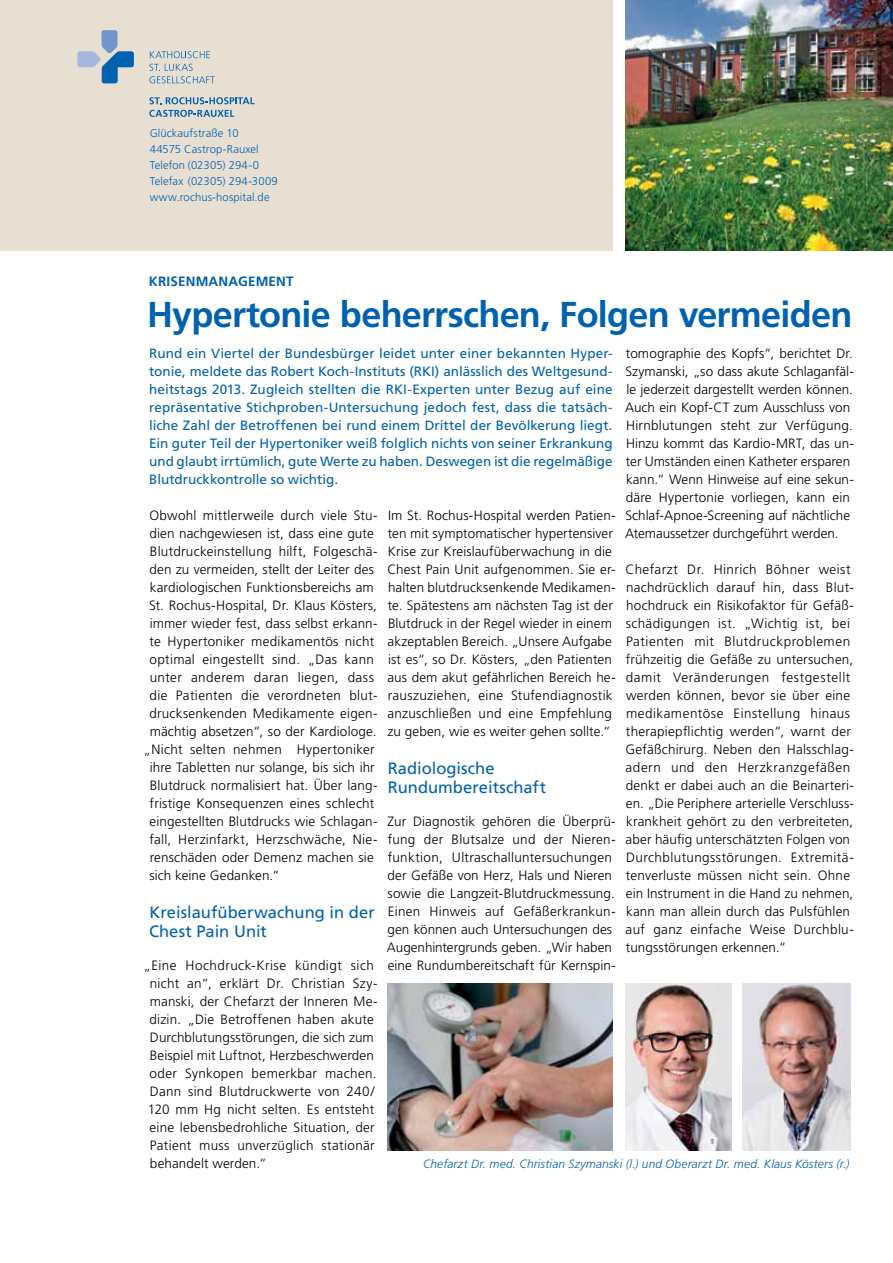
<style>
.page{position:relative;width:893px;height:1263px;background:#fff}
.page>*{position:absolute;margin:0;border:0;box-sizing:border-box;transform-origin:0 0}
.t1{font:700 36px "Frutiger LT Std";letter-spacing:-.02em;color:#0061af}
.t2{font:16.5px/19.5px "Frutiger LT Std";letter-spacing:.005em;color:#0061af}
.t3{font:300 13.5px/18px "Frutiger LT Std";letter-spacing:.015em;color:#000}
.t4{font:13.5px/18px "Frutiger LT Std";color:#0061af;text-align:justify}
.t5{font:700 13.5px "Frutiger LT Std";letter-spacing:.015em;color:#0061af}
.t6{font:italic 300 12px "Frutiger LT Std";letter-spacing:.01em;color:#0061af}
.t7{font:300 11.25px/15.8px "Frutiger LT Std";letter-spacing:.01em;color:#0061af}
</style>
<div class="page">
<div style="left:0;top:0;width:612px;height:250px;background:#e7dfd2"></div>
<img style="left:625px;top:0;width:268px;height:250px">
<svg style="left:77px;top:30px;width:57px;height:53px"></svg>
<svg style="left:150px;top:51px;width:60px;height:7px"></svg>
<svg style="left:149px;top:64px;width:66px;height:19px"></svg>
<svg style="left:149px;top:97px;width:106px;height:7px"></svg>
<svg style="left:149px;top:110px;width:85px;height:7px"></svg>
<img style="left:387px;top:983px;width:226px;height:167px">
<img style="left:625px;top:983px;width:106px;height:167px">
<img style="left:742px;top:983px;width:109px;height:167px">
<p class="t7" style="left:150px;top:126px;width:130px">Glückaufstraße 10<br>44575 Castrop-Rauxel<br>Telefon (02305) 294-0<br>Telefax (02305) 294-3009 www.rochus-hospital.de</p>
<p class="t5" style="left:149px;top:274px;width:146px">Krisenmanagement</p>
<h1 class="t1" style="left:147px;top:293px;width:707px">Hypertonie beherrschen, Folgen vermeiden</h1>
<p class="t3" style="left:625px;top:345px;width:230px">tomographie des Kopfs“, berichtet Dr.<br>Szymanski, „so dass akute Schlaganfäl&shy;le jederzeit dargestellt werden können.<br>Auch ein Kopf-CT zum Ausschluss von Hirnblutungen steht zur Verfügung.<br>Hinzu kommt das Kardio-MRT, das un&shy;ter Umständen einen Katheter ersparen kann.“ Wenn Hinweise auf eine sekun&shy;däre Hypertonie vorliegen, kann ein Schlaf-Apnoe-Screening auf nächtliche Atemaussetzer durchgeführt werden.</p>
<p class="t3" style="left:625px;top:561px;width:230px">Chefarzt Dr. Hinrich Böhner weist nachdrücklich darauf hin, dass Blut&shy;hochdruck ein Risikofaktor für Gefäß&shy;schädigungen ist. „Wichtig ist, bei Patienten mit Blutdruckproblemen frühzeitig die Gefäße zu untersuchen, damit Veränderungen festgestellt werden können, bevor sie über eine medikamentöse Einstellung hinaus therapiepflichtig werden“, warnt der Gefäßchirurg. Neben den Halsschlag&shy;adern und den Herzkranzgefäßen denkt er dabei auch an die Beinarteri&shy;en. „Die Periphere arterielle Verschluss&shy;krankheit gehört zu den verbreiteten, aber häufig unterschätzten Folgen von Durchblutungsstörungen. Extremitä&shy;tenverluste müssen nicht sein. Ohne ein Instrument in die Hand zu nehmen, kann man allein durch das Pulsfühlen auf ganz einfache Weise Durchblu&shy;tungsstörungen erkennen.“</p>
<p class="t4" style="left:149px;top:345px;width:465px">Rund ein Viertel der Bundesbürger leidet unter einer bekannten Hyper&shy;tonie, meldete das Robert Koch-Instituts (RKI) anlässlich des Weltgesund&shy;heitstags 2013. Zugleich stellten die RKI-Experten unter Bezug auf eine repräsentative Stichproben-Untersuchung jedoch fest, dass die tatsäch&shy;liche Zahl der Betroffenen bei rund einem Drittel der Bevölkerung liegt.<br>Ein guter Teil der Hypertoniker weiß folglich nichts von seiner Erkrankung und glaubt irrtümlich, gute Werte zu haben. Deswegen ist die regelmäßige Blutdruckkontrolle so wichtig.</p>
<p class="t3" style="left:387px;top:507px;width:230px">Im St. Rochus-Hospital werden Patien&shy;ten mit symptomatischer hypertensiver Krise zur Kreislaufüberwachung in die Chest Pain Unit aufgenommen. Sie er&shy;halten blutdrucksenkende Medikamen&shy;te. Spätestens am nächsten Tag ist der Blutdruck in der Regel wieder in einem akzeptablen Bereich. „Unsere Aufgabe ist es“, so Dr. Kösters, „den Patienten aus dem akut gefährlichen Bereich he&shy;rauszuziehen, eine Stufendiagnostik anzuschließen und eine Empfehlung zu geben, wie es weiter gehen sollte.“</p>
<p class="t2" style="left:388px;top:758px;width:160px">Radiologische<br>Rundumbereitschaft</p>
<p class="t3" style="left:387px;top:813px;width:230px">Zur Diagnostik gehören die Überprü&shy;fung der Blutsalze und der Nieren&shy;funktion, Ultraschalluntersuchungen der Gefäße von Herz, Hals und Nieren sowie die Langzeit-Blutdruckmessung.<br>Einen Hinweis auf Gefäßerkrankun&shy;gen können auch Untersuchungen des Augenhintergrunds geben. „Wir haben eine Rundumbereitschaft für Kernspin-</p>
<p class="t3" style="left:149px;top:507px;width:230px">Obwohl mittlerweile durch viele Stu-</p>
<p class="t3" style="left:149px;top:525px;width:226px">dien nachgewiesen ist, dass eine gute</p>
<p class="t3" style="left:150px;top:543px;width:229px">Blutdruckeinstellung hilft, Folgeschä-</p>
<p class="t3" style="left:149px;top:561px;width:226px">den zu vermeiden, stellt der Leiter des</p>
<p class="t3" style="left:150px;top:579px;width:225px">kardiologischen Funktionsbereichs am</p>
<p class="t3" style="left:149px;top:597px;width:229px">St. Rochus-Hospital, Dr. Klaus Kösters,</p>
<p class="t3" style="left:150px;top:615px;width:229px">immer wieder fest, dass selbst erkann-</p>
<p class="t3" style="left:150px;top:633px;width:226px">te Hypertoniker medikamentös nicht</p>
<p class="t3" style="left:150px;top:651px;width:226px">optimal eingestellt sind. „Das kann</p>
<p class="t3" style="left:150px;top:669px;width:226px">unter anderem daran liegen, dass</p>
<p class="t3" style="left:149px;top:687px;width:230px">die Patienten die verordneten blut-</p>
<p class="t3" style="left:149px;top:705px;width:230px">drucksenkenden Medikamente eigen-</p>
<p class="t3" style="left:150px;top:723px;width:228px">mächtig absetzen“, so der Kardiologe.</p>
<p class="t3" style="left:144px;top:741px;width:233px">„Nicht selten nehmen Hypertoniker</p>
<p class="t3" style="left:150px;top:759px;width:226px">ihre Tabletten nur solange, bis sich ihr</p>
<p class="t3" style="left:150px;top:777px;width:229px">Blutdruck normalisiert hat. Über lang-</p>
<p class="t3" style="left:150px;top:795px;width:226px">fristige Konsequenzen eines schlecht</p>
<p class="t3" style="left:150px;top:813px;width:230px">eingestellten Blutdrucks wie Schlagan-</p>
<p class="t3" style="left:150px;top:831px;width:229px">fall, Herzinfarkt, Herzschwäche, Nie-</p>
<p class="t3" style="left:150px;top:849px;width:226px">renschäden oder Demenz machen sie</p>
<p class="t3" style="left:149px;top:867px;width:132px">sich keine Gedanken.“</p>
<p class="t2" style="left:149px;top:902px;width:227px">Kreislaufüberwachung in der<br>Chest Pain Unit</p>
<p class="t3" style="left:148px;top:957px;width:231px;text-indent:-4px">„Eine Hochdruck-Krise kündigt sich nicht an“, erklärt Dr. Christian Szy&shy;manski, der Chefarzt der Inneren Me&shy;dizin. „Die Betroffenen haben akute Durchblutungsstörungen, die sich zum Beispiel mit Luftnot, Herzbeschwerden oder Synkopen bemerkbar machen.<br>Dann sind Blutdruckwerte von 240/ 120 mm Hg nicht selten. Es entsteht eine lebensbedrohliche Situation, der Patient muss unverzüglich stationär behandelt werden.“</p>
<p class="t6" style="left:423px;top:1157px;width:428px">Chefarzt Dr. med. Christian Szymanski (l.) und Oberarzt Dr. med. Klaus Kösters (r.)</p>
</div>
